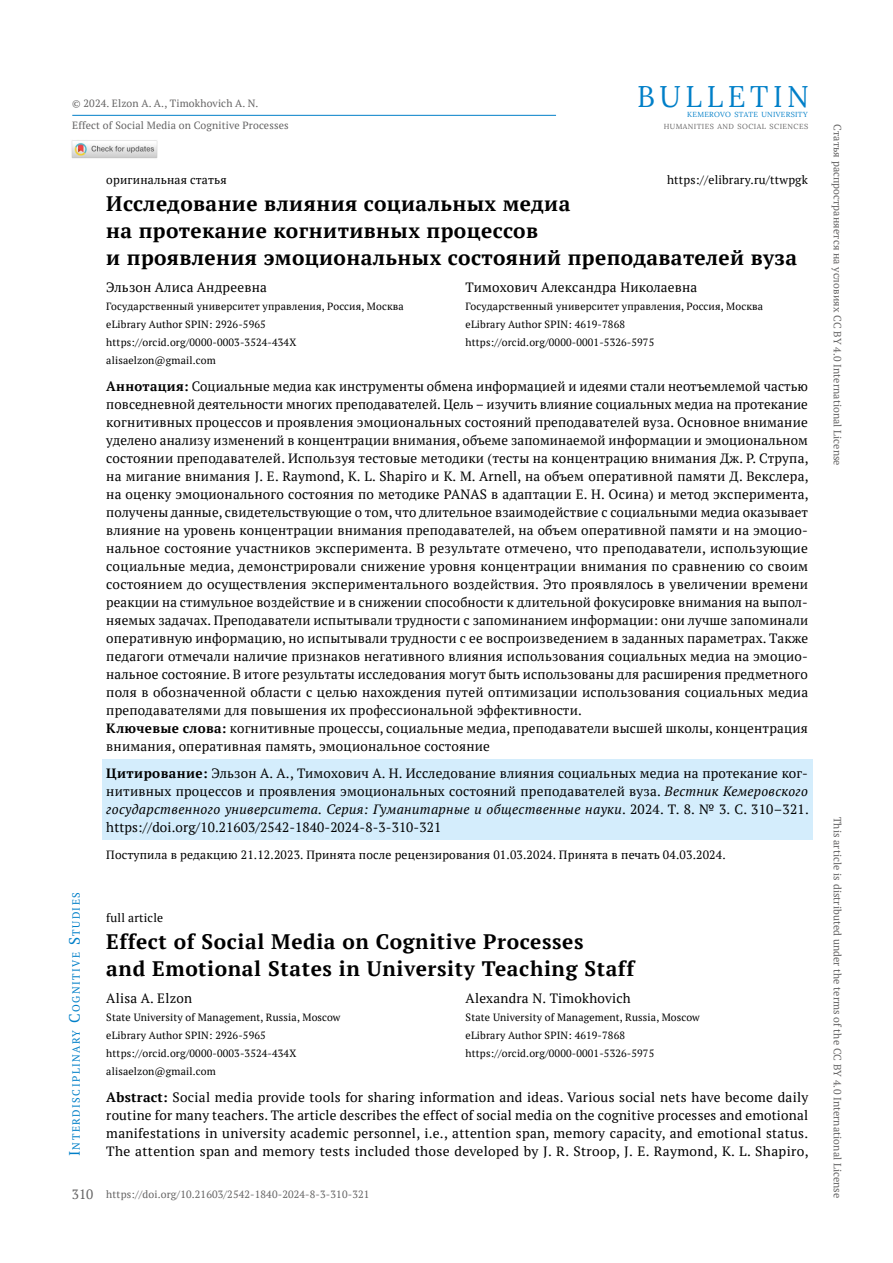
<style>
.page{position:relative;width:893px;height:1263px;background:#fff}
.page>*{position:absolute;margin:0;border:0;box-sizing:border-box;transform-origin:0 0}
.t1{font:29.85px "Lora";letter-spacing:.16em;color:#007fc8;scale:.96 1}
.t2{font:700 20.85px/27px "PT Serif";letter-spacing:.02em;color:#000}
.t3{font:13.5px/18px "PT Serif";letter-spacing:.015em;color:#000;text-align:justify}
.t4{font:13.5px "PT Serif";color:#646363}
.t5{font:12px "PT Serif";letter-spacing:.015em;color:#000}
.t6{font:10.5px/18px "PT Serif";letter-spacing:.015em;color:#000}
.t7{font:10.5px "PT Serif";letter-spacing:.01em;color:#646363}
.t8{font:10.5px "PT Serif";letter-spacing:.145em;color:#007fc8}
.t9{font:7.35px "Lora";letter-spacing:.055em;color:#646363}
.t10{font:7.35px "Lora";letter-spacing:.045em;color:#007fc8}
.s1{font-size:15px}
.s2{font-weight:700}
.s3{font-style:italic}
</style>
<div class="page">
<hr style="left:72px;top:115px;width:484px;height:1px;background:#007fc8">
<div style="left:102px;top:760px;width:710px;height:80px;background:#d4edfc"></div>
<img style="left:71px;top:140px;width:87px;height:19px">
<p class="t7" style="left:72px;top:96px;width:188px">© 2024. Elzon A. A., Timokhovich A. N.</p>
<p class="t7" style="left:72px;top:119px;width:218px">Effect of Social Media on Cognitive Processes</p>
<h1 class="t1" style="left:637px;top:73px;width:180px">BULLETIN</h1>
<p class="t10" style="left:687px;top:109px;width:122px">KEMEROVO STATE UNIVERSITY</p>
<p class="t9" style="left:664px;top:121px;width:146px">HUMANITIES AND SOCIAL SCIENCES</p>
<p class="t8" style="left:69px;top:1156px;width:266px;rotate:-90deg"><span class="s1">I</span>nterdisciplinary <span class="s1">C</span> ognitive <span class="s1">S</span>tudies</p>
<p class="t4" style="left:72px;top:1185px;width:23px">310</p>
<p class="t5" style="left:106px;top:171px;width:122px">оригинальная статья</p>
<p class="t5" style="left:667px;top:171px;width:142px">https://elibrary.ru/ttwpgk</p>
<h2 class="t2" style="left:106px;top:189px;width:692px">Исследование влияния социальных медиа<br>на протекание когнитивных процессов<br>и проявления эмоциональных состояний преподавателей вуза</h2>
<p class="t3" style="left:106px;top:278px;width:162px">Эльзон Алиса Андреевна</p>
<p class="t6" style="left:106px;top:297px;width:299px">Государственный университет управления, Россия, Москва eLibrary Author SPIN: 2926-5965 https://orcid.org/0000-0003-3524-434X alisaelzon@gmail.com</p>
<p class="t3" style="left:466px;top:278px;width:233px">Тимохович Александра Николаевна</p>
<p class="t6" style="left:466px;top:297px;width:299px">Государственный университет управления, Россия, Москва eLibrary Author SPIN: 4619-7868 https://orcid.org/0000-0001-5326-5975</p>
<p class="t3" style="left:106px;top:377px;width:704px;text-align:left"><span class="s2">Аннотация:</span> Социальные медиа как инструменты обмена информацией и идеями стали неотъемлемой частью повседневной деятельности многих преподавателей. Цель – изучить влияние социальных медиа на протекание когнитивных процессов и проявления эмоциональных состояний преподавателей вуза. Основное внимание уделено анализу изменений в концентрации внимания, объеме запоминаемой информации и эмоциональном состоянии преподавателей. Используя тестовые методики (тесты на концентрацию внимания Дж. Р. Струпа, на мигание внимания J. E. Raymond, K. L. Shapiro и K. M. Arnell, на объем оперативной памяти Д. Векслера, на оценку эмоционального состояния по методике PANAS в адаптации Е. Н. Осина) и метод эксперимента, получены данные, свидетельствующие о том, что длительное взаимодействие с социальными медиа оказывает влияние на уровень концентрации внимания преподавателей, на объем оперативной памяти и на эмоцио&shy;нальное состояние участников эксперимента. В результате отмечено, что преподаватели, использующие социальные медиа, демонстрировали снижение уровня концентрации внимания по сравнению со своим состоянием до осуществления экспериментального воздействия. Это проявлялось в увеличении времени реакции на стимульное воздействие и в снижении способности к длительной фокусировке внимания на выпол&shy;няемых задачах. Преподаватели испытывали трудности с запоминанием информации: они лучше запоминали оперативную информацию, но испытывали трудности с ее воспроизведением в заданных параметрах. Также педагоги отмечали наличие признаков негативного влияния использования социальных медиа на эмоцио&shy;нальное состояние. В итоге результаты исследования могут быть использованы для расширения предметного поля в обозначенной области с целью нахождения путей оптимизации использования социальных медиа преподавателями для повышения их профессиональной эффективности.<br><span class="s2">Ключевые слова:</span> когнитивные процессы, социальные медиа, преподаватели высшей школы, концентрация внимания, оперативная память, эмоциональное состояние</p>
<p class="t3" style="left:106px;top:764px;width:704px"><span class="s2">Цитирование:</span> Эльзон А. А., Тимохович А. Н. Исследование влияния социальных медиа на протекание ког&shy;нитивных процессов и проявления эмоциональных состояний преподавателей вуза. <span class="s3">Вестник Кемеровского государственного университета. Серия: Гуманитарные и общественные науки</span>. 2024. Т. 8. № 3. С. 310–321. https://doi.org/10.21603/2542-1840-2024-8-3-310-321</p>
<p class="t5" style="left:106px;top:847px;width:621px">Поступила в редакцию 21.12.2023. Принята после рецензирования 01.03.2024. Принята в печать 04.03.2024.</p>
<p class="t5" style="left:106px;top:910px;width:58px">full article</p>
<h2 class="t2" style="left:106px;top:928px;width:529px">Effect of Social Media on Cognitive Processes<br>and Emotional States in University Teaching Staff</h2>
<p class="t3" style="left:106px;top:989px;width:87px">Alisa A. Elzon</p>
<p class="t6" style="left:106px;top:1008px;width:236px">State University of Management, Russia, Moscow eLibrary Author SPIN: 2926-5965 https://orcid.org/0000-0003-3524-434X alisaelzon@gmail.com</p>
<p class="t3" style="left:466px;top:989px;width:167px">Alexandra N. Timokhovich</p>
<p class="t6" style="left:466px;top:1008px;width:236px">State University of Management, Russia, Moscow eLibrary Author SPIN: 4619-7868 https://orcid.org/0000-0001-5326-5975</p>
<p class="t3" style="left:106px;top:1088px;width:704px"><span class="s2">Abstract:</span> Social media provide tools for sharing information and ideas. Various social nets have become daily routine for many teachers. The article describes the effect of social media on the cognitive processes and emotional manifestations in university academic personnel, i.e., attention span, memory capacity, and emotional status.<br>The attention span and memory tests included those developed by J. R. Stroop, J. E. Raymond, K. L. Shapiro,</p>
<p class="t7" style="left:106px;top:1188px;width:265px">https://doi.org/10.21603/2542-1840-2024-8-3-310-321</p>
<p class="t7" style="left:844px;top:124px;width:343px;rotate:90deg">Cтатья распространяется на условиях CC BY 4.0 International License</p>
<p class="t7" style="left:844px;top:817px;width:383px;rotate:90deg">This article is distributed under the terms of the CC BY 4.0 International License</p>
</div>
